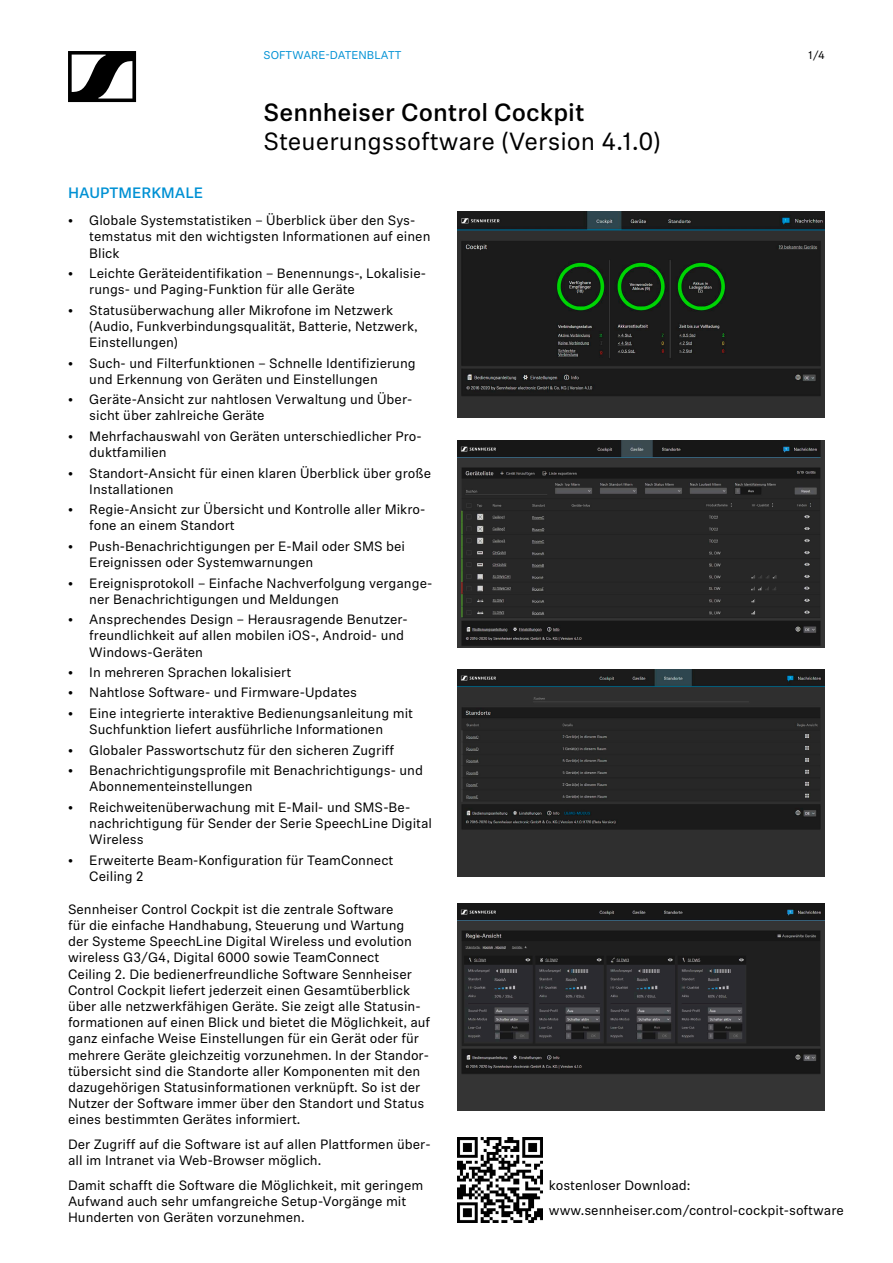
<style>
.page{position:relative;width:893px;height:1263px;background:#fff}
.page>*{position:absolute;margin:0;border:0;box-sizing:border-box;transform-origin:0 0}
.t1{font:24.75px "Sennheiser Neue";color:#000}
.t2{font:500 24.75px "Sennheiser Neue";color:#000}
.t3{font:500 15px "Sennheiser Neue";color:#0091d4}
.t4{font:13.5px/16.2px "Sennheiser Neue";color:#000}
.t5{font:11.25px "Sennheiser Neue";color:#0091d4}
.t6{font:11.25px "Sennheiser Neue";color:#000}
</style>
<div class="page">
<svg style="left:68px;top:51px;width:68px;height:51px"></svg>
<img style="left:457px;top:1137px;width:85px;height:85px">
<img style="left:457px;top:212px;width:368px;height:206px">
<img style="left:457px;top:904px;width:368px;height:206px">
<img style="left:457px;top:441px;width:368px;height:207px">
<img style="left:457px;top:670px;width:368px;height:206px">
<p class="t5" style="left:264px;top:48px;width:139px">SOFTWARE-DATENBLATT</p>
<h1 class="t2" style="left:264px;top:95px;width:322px">Sennheiser Control Cockpit</h1>
<h1 class="t1" style="left:264px;top:125px;width:399px">Steuerungssoftware (Version 4.1.0)</h1>
<p class="t3" style="left:68px;top:183px;width:137px">HAUPTMERKMALE</p>
<p class="t4" style="left:89px;top:212px;width:343px;text-indent:-21px">• Globale Systemstatistiken – Überblick über den Sys&shy;temstatus mit den wichtigsten Informationen auf einen<br>Blick</p>
<p class="t4" style="left:89px;top:265px;width:338px;text-indent:-21px">• Leichte Geräteidentifikation – Benennungs-, Lokalisie&shy;rungs- und Paging-Funktion für alle Geräte</p>
<p class="t4" style="left:89px;top:301px;width:330px;text-indent:-21px">• Statusüberwachung aller Mikrofone im Netzwerk (Audio, Funkverbindungsqualität, Batterie, Netzwerk,<br>Einstellungen)</p>
<p class="t4" style="left:89px;top:354px;width:328px;text-indent:-21px">• Such- und Filterfunktionen – Schnelle Identifizierung und Erkennung von Geräten und Einstellungen</p>
<p class="t4" style="left:89px;top:391px;width:325px;text-indent:-21px">• Geräte-Ansicht zur nahtlosen Verwaltung und Über&shy;sicht über zahlreiche Geräte</p>
<p class="t4" style="left:89px;top:427px;width:334px;text-indent:-21px">• Mehrfachauswahl von Geräten unterschiedlicher Pro&shy;duktfamilien</p>
<p class="t4" style="left:89px;top:464px;width:343px;text-indent:-21px">• Standort-Ansicht für einen klaren Überblick über große<br>Installationen</p>
<p class="t4" style="left:89px;top:501px;width:338px;text-indent:-21px">• Regie-Ansicht zur Übersicht und Kontrolle aller Mikro&shy;fone an einem Standort</p>
<p class="t4" style="left:89px;top:537px;width:317px;text-indent:-21px">• Push-Benachrichtigungen per E-Mail oder SMS bei<br>Ereignissen oder Systemwarnungen</p>
<p class="t4" style="left:89px;top:574px;width:345px;text-indent:-21px">• Ereignisprotokoll – Einfache Nachverfolgung vergange&shy;ner Benachrichtigungen und Meldungen</p>
<p class="t4" style="left:89px;top:611px;width:320px;text-indent:-21px">• Ansprechendes Design – Herausragende Benutzer&shy;freundlichkeit auf allen mobilen iOS-, Android- und<br>Windows-Geräten</p>
<p class="t4" style="left:68px;top:663px;width:225px">• In mehreren Sprachen lokalisiert</p>
<p class="t4" style="left:68px;top:684px;width:291px">• Nahtlose Software- und Firmware-Updates</p>
<p class="t4" style="left:89px;top:704px;width:325px;text-indent:-21px">• Eine integrierte interaktive Bedienungsanleitung mit<br>Suchfunktion liefert ausführliche Informationen</p>
<p class="t4" style="left:68px;top:741px;width:328px">• Globaler Passwortschutz für den sicheren Zugriff</p>
<p class="t4" style="left:89px;top:761px;width:335px;text-indent:-21px">• Benachrichtigungsprofile mit Benachrichtigungs- und<br>Abonnementeinstellungen</p>
<p class="t4" style="left:89px;top:798px;width:344px;text-indent:-21px">• Reichweitenüberwachung mit E-Mail- und SMS-Be&shy;nachrichtigung für Sender der Serie SpeechLine Digital<br>Wireless</p>
<p class="t4" style="left:89px;top:851px;width:306px;text-indent:-21px">• Erweiterte Beam-Konfiguration für TeamConnect<br>Ceiling 2</p>
<p class="t6" style="left:808px;top:48px;width:18px">1/4</p>
<p class="t4" style="left:68px;top:900px;width:364px">Sennheiser Control Cockpit ist die zentrale Software<br>für die einfache Handhabung, Steuerung und Wartung<br>der Systeme SpeechLine Digital Wireless und evolution wireless G3/G4, Digital 6000 sowie TeamConnect<br>Ceiling 2. Die bedienerfreundliche Software Sennheiser Control Cockpit liefert jederzeit einen Gesamtüberblick über alle netzwerkfähigen Geräte. Sie zeigt alle Statusin&shy;formationen auf einen Blick und bietet die Möglichkeit, auf ganz einfache Weise Einstellungen für ein Gerät oder für mehrere Geräte gleichzeitig vorzunehmen. In der Standor&shy;tübersicht sind die Standorte aller Komponenten mit den dazugehörigen Statusinformationen verknüpft. So ist der Nutzer der Software immer über den Standort und Status eines bestimmten Gerätes informiert.</p>
<p class="t4" style="left:68px;top:1135px;width:364px">Der Zugriff auf die Software ist auf allen Plattformen über&shy;all im Intranet via Web-Browser möglich.</p>
<p class="t4" style="left:68px;top:1176px;width:357px">Damit schafft die Software die Möglichkeit, mit geringem<br>Aufwand auch sehr umfangreiche Setup-Vorgänge mit<br>Hunderten von Geräten vorzunehmen.</p>
<p class="t4" style="left:549px;top:1172px;width:296px;line-height:24.8px">kostenloser Download: www.sennheiser.com/control-cockpit-software</p>
</div>
